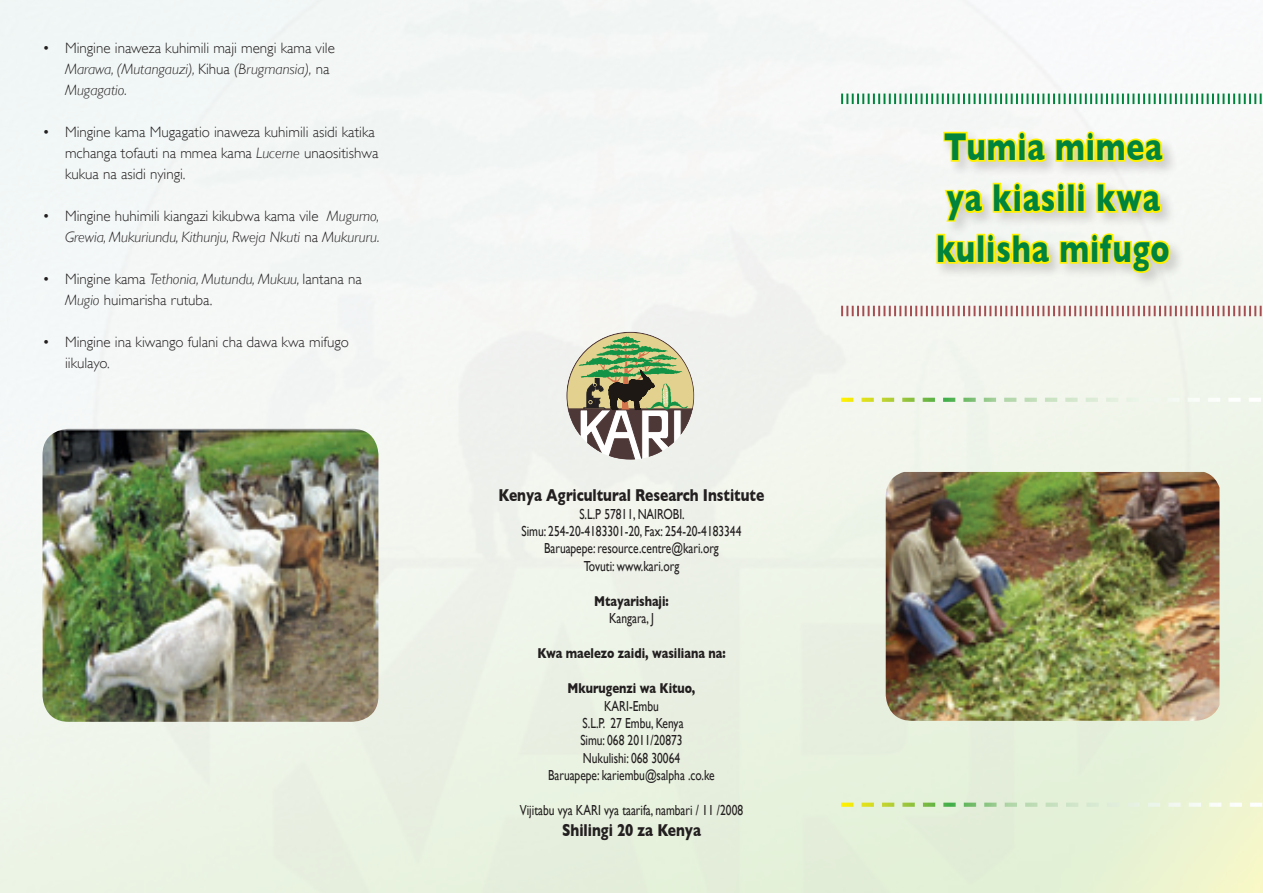
<style>
.page{position:relative;width:1263px;height:893px;background:#fff}
.page>*{position:absolute;margin:0;border:0;box-sizing:border-box;transform-origin:0 0}
.t1{font:700 39.6px "Gill Sans";letter-spacing:.03em;color:#00843d;scale:.76 1}
.t2{font:700 17.55px "Gill Sans";color:#231f20;scale:.79 1}
.t3{font:300 15px/21px "Gill Sans";color:#231f20}
.t4{font:italic 300 15px/21px "Gill Sans";color:#231f20;text-align:right}
.t5{font:14.55px "Gill Sans";color:#231f20;scale:.79 1}
.t6{font:700 14.55px "Gill Sans";color:#231f20;scale:.79 1}
.s1{font-style:italic}
.s2{font-style:normal}
</style>
<div class="page">
<img style="left:886px;top:472px;width:333px;height:249px">
<img style="left:43px;top:429px;width:335px;height:293px">
<svg style="left:841px;top:94px;width:422px;height:10px"></svg>
<svg style="left:841px;top:306px;width:422px;height:10px"></svg>
<div style="left:933px;top:128px;width:252px;height:160px;background:#231f20;opacity:.2"></div>
<svg style="left:942px;top:129px;width:225px;height:36px"></svg>
<svg style="left:942px;top:180px;width:125px;height:43px"></svg>
<div style="left:1067px;top:183px;width:8px;height:30px;border:3px solid #fff101"></div>
<svg style="left:1075px;top:180px;width:12px;height:34px"></svg>
<svg style="left:1095px;top:181px;width:69px;height:35px"></svg>
<svg style="left:935px;top:232px;width:42px;height:34px"></svg>
<div style="left:976px;top:234px;width:9px;height:30px;border:3px solid #fff101"></div>
<svg style="left:984px;top:231px;width:188px;height:44px"></svg>
<svg style="left:566px;top:332px;width:128px;height:128px"></svg>
<svg style="left:841px;top:398px;width:422px;height:4px"></svg>
<svg style="left:841px;top:803px;width:422px;height:4px"></svg>
<p class="t3" style="left:65px;top:37px;width:271px;text-indent:-22px">• Mingine inaweza kuhimili maji mengi kama vile<br><span class="s1">Marawa, (Mutangauzi),</span> Kihua <span class="s1">(Brugmansia),</span> na<br><span class="s1">Mugagatio.</span></p>
<p class="t3" style="left:65px;top:121px;width:315px;text-indent:-22px">• Mingine kama Mugagatio inaweza kuhimili asidi katika mchanga tofauti na mmea kama <span class="s1">Lucerne</span> unaositishwa kukua na asidi nyingi.</p>
<p class="t4" style="left:43px;top:205px;width:339px"><span class="s2">• Mingine huhimili kiangazi kikubwa kama vile</span> Mugumo,<br>Grewia, Mukuriundu, Kithunju, Rweja Nkuti <span class="s2">na</span> Mukururu.</p>
<p class="t3" style="left:65px;top:268px;width:298px;text-indent:-22px">• Mingine kama <span class="s1">Tethonia, Mutundu, Mukuu,</span> lantana na<br><span class="s1">Mugio</span> huimarisha rutuba.</p>
<p class="t3" style="left:65px;top:331px;width:286px;text-indent:-22px">• Mingine ina kiwango fulani cha dawa kwa mifugo iikulayo.</p>
<p class="t2" style="left:498px;top:485px;width:338px">Kenya Agricultural Research Institute</p>
<p class="t5" style="left:579px;top:505px;width:135px">S.L.P 57811, NAIROBI.</p>
<p class="t5" style="left:521px;top:522px;width:280px">Simu: 254-20-4183301-20, Fax: 254-20-4183344</p>
<p class="t5" style="left:544px;top:540px;width:223px">Baruapepe: resource.centre@kari.org</p>
<p class="t5" style="left:584px;top:557px;width:122px">Tovuti: www.kari.org</p>
<p class="t6" style="left:594px;top:592px;width:96px">Mtayarishaji:</p>
<p class="t5" style="left:609px;top:610px;width:58px">Kangara, J</p>
<p class="t6" style="left:537px;top:645px;width:240px">Kwa maelezo zaidi, wasiliana na:</p>
<p class="t6" style="left:567px;top:680px;width:163px">Mkurugenzi wa Kituo,</p>
<p class="t5" style="left:604px;top:697px;width:71px">KARI-Embu</p>
<p class="t5" style="left:583px;top:714px;width:129px">S.L.P. 27 Embu, Kenya</p>
<p class="t5" style="left:580px;top:732px;width:131px">Simu: 068 2011/20873</p>
<p class="t5" style="left:583px;top:749px;width:125px">Nukulishi: 068 30064</p>
<p class="t5" style="left:548px;top:767px;width:212px">Baruapepe: kariembu@salpha .co.ke</p>
<p class="t5" style="left:520px;top:802px;width:284px">Vijitabu vya KARI vya taarifa, nambari / 11 /2008</p>
<p class="t2" style="left:562px;top:820px;width:177px">Shilingi 20 za Kenya</p>
<p class="t1" style="left:944px;top:124px;width:289px">Tumia mimea</p>
<p class="t1" style="left:946px;top:175px;width:282px">ya kiasili kwa</p>
<p class="t1" style="left:936px;top:226px;width:309px">kulisha mifugo</p>
</div>
